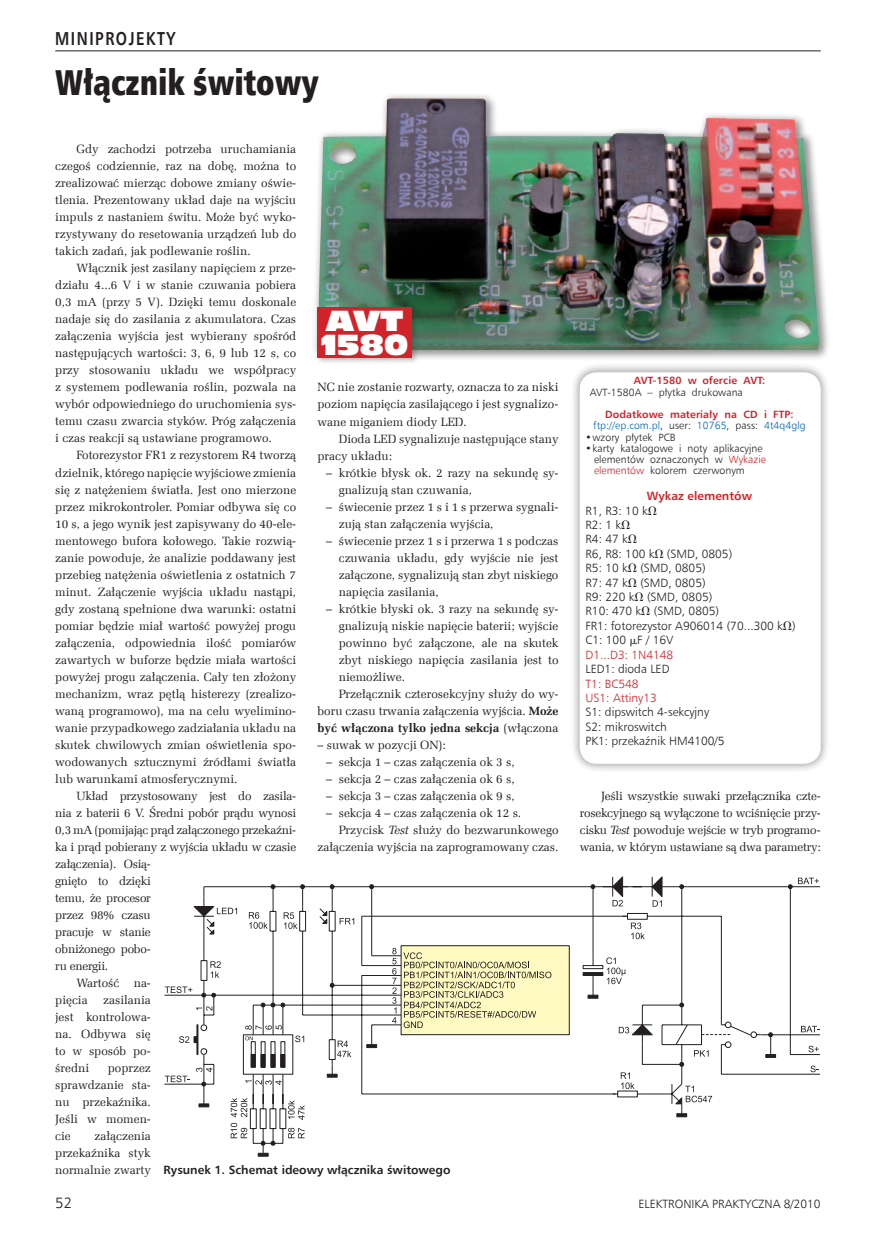
<style>
.page{position:relative;width:893px;height:1234px;background:#fff}
.page>*{position:absolute;margin:0;border:0;box-sizing:border-box;transform-origin:0 0}
.t1{font:36px "Humnst 777 X Blk Cn EU";color:#231f20;scale:.9 1}
.t2{font:27px/24px "Incised 901 Nd EU";letter-spacing:.01em;color:#fff}
.t3{font:700 18.75px "Humnst 777 EU";letter-spacing:.1em;color:#231f20;scale:.8 1}
.t4{font:15px "Humnst 777 Lt EU";color:#231f20}
.t5{font:12px/17px "Zapf Ellipt EU";color:#231f20;text-align:justify}
.t6{font:12px/14.4px "Humnst 777 Lt EU";color:#231f20}
.t7{font:12px "Zapf Ellipt EU";letter-spacing:-.02em;color:#231f20}
.t8{font:700 12px "Humnst 777 EU";color:#231f20}
.t9{font:700 12px "Zapf Ellipt EU";color:#231f20}
.t10{font:12px/14.4px "Humnst 777 Lt EU";color:#d1232a}
.t11{font:700 12px "Humnst 777 EU";color:#d1232a}
.t12{font:10.5px/11.2px "Humnst 777 Lt EU";letter-spacing:.005em;color:#231f20}
.t13{font:700 10.5px "Humnst 777 EU";letter-spacing:.005em;color:#d1232a}
.t14{font:10.5px "Humnst 777 Lt EU";letter-spacing:.005em;color:#0166b3}
.s1{font-weight:700}
.s2{font-weight:400}
.s3{font-style:italic}
.s4{font-family:"Zapf Ellipt EU";font-weight:400}
.s5{color:#231f20}
.s6{color:#d1232a}
.s7{font-family:"Math With Greek"}
</style>
<div class="page">
<hr style="left:55px;top:51px;width:766px;height:1px;background:#231f20">
<div style="left:310px;top:91px;width:519px;height:269px;background:#231f20;opacity:.5"></div>
<img style="left:317px;top:98px;width:502px;height:252px">
<div style="left:569px;top:361px;width:260px;height:411px;background:#231f20;opacity:.35"></div>
<div style="left:580px;top:372px;width:241px;height:391px;background:#fff;border-radius:17px"></div>
<svg style="left:765px;top:1054px;width:11px;height:3px"></svg>
<svg style="left:258px;top:1152px;width:10px;height:4px"></svg>
<hr style="left:164px;top:994px;width:237px;height:1px;background:#231f20">
<hr style="left:721px;top:1073px;width:99px;height:1px;background:#231f20">
<hr style="left:790px;top:1053px;width:30px;height:1px;background:#231f20">
<hr style="left:761px;top:1034px;width:59px;height:1px;background:#231f20">
<hr style="left:672px;top:886px;width:148px;height:1px;background:#231f20">
<hr style="left:164px;top:1083px;width:50px;height:1px;background:#231f20">
<hr style="left:790px;top:886px;width:1px;height:168px;background:#231f20">
<svg style="left:768px;top:1032px;width:5px;height:22px"></svg>
<svg style="left:788px;top:877px;width:31px;height:12px"></svg>
<svg style="left:801px;top:1025px;width:18px;height:7px"></svg>
<svg style="left:808px;top:1045px;width:11px;height:7px"></svg>
<svg style="left:810px;top:1065px;width:9px;height:6px"></svg>
<svg style="left:165px;top:876px;width:596px;height:276px"></svg>
<div style="left:316px;top:306px;width:103px;height:59px;background:#231f20;opacity:.25"></div>
<div style="left:317px;top:307px;width:95px;height:50px;background:#d1232a"></div>
<h3 class="t3" style="left:55px;top:27px;width:152px">Miniprojekty</h3>
<h1 class="t1" style="left:55px;top:59px;width:294px">Włącznik świtowy</h1>
<p class="t5" style="left:55px;top:141px;width:242px;text-indent:21px">Gdy zachodzi potrzeba uruchamiania czegoś codziennie, raz na dobę, można to zrealizować mierząc dobowe zmiany oświe&shy;tlenia. Prezentowany układ daje na wyjściu impuls z nastaniem świtu. Może być wyko&shy;rzystywany do resetowania urządzeń lub do takich zadań, jak podlewanie roślin.</p>
<p class="t5" style="left:55px;top:260px;width:242px;text-indent:21px">Włącznik jest zasilany napięciem z prze&shy;działu 4...6 V i w stanie czuwania pobiera 0,3 mA (przy 5 V). Dzięki temu doskonale nadaje się do zasilania z akumulatora. Czas załączenia wyjścia jest wybierany spośród następujących wartości: 3, 6, 9 lub 12 s, co przy stosowaniu układu we współpracy z systemem podlewania roślin, pozwala na wybór odpowiedniego do uruchomienia sys&shy;temu czasu zwarcia styków. Próg załączenia i czas reakcji są ustawiane programowo.</p>
<p class="t5" style="left:55px;top:447px;width:242px;text-indent:21px">Fotorezystor FR1 z rezystorem R4 tworzą dzielnik, którego napięcie wyjściowe zmienia się z natężeniem światła. Jest ono mierzone przez mikrokontroler. Pomiar odbywa się co 10 s, a jego wynik jest zapisywany do 40-ele&shy;mentowego bufora kołowego. Takie rozwią&shy;zanie powoduje, że analizie poddawany jest przebieg natężenia oświetlenia z ostatnich 7 minut. Załączenie wyjścia układu nastąpi, gdy zostaną spełnione dwa warunki: ostatni pomiar będzie miał wartość powyżej progu załączenia, odpowiednia ilość pomiarów zawartych w buforze będzie miała wartości powyżej progu załączenia. Cały ten złożony mechanizm, wraz pętlą histerezy (zrealizo&shy;waną programowo), ma na celu wyelimino&shy;wanie przypadkowego zadziałania układu na skutek chwilowych zmian oświetlenia spo&shy;wodowanych sztucznymi źródłami światła lub warunkami atmosferycznymi.</p>
<p class="t7" style="left:77px;top:788px;width:221px">Układ przystosowany jest do zasila-</p>
<p class="t7" style="left:55px;top:805px;width:242px">nia z baterii 6 V. Średni pobór prądu wynosi</p>
<p class="t7" style="left:55px;top:822px;width:242px">0,3 mA (pomijając prąd załączonego przekaźni-</p>
<p class="t7" style="left:55px;top:839px;width:242px">ka i prąd pobierany z wyjścia układu w czasie</p>
<p class="t7" style="left:55px;top:856px;width:97px">załączenia). Osią-</p>
<p class="t7" style="left:55px;top:873px;width:97px">gnięto to dzięki</p>
<p class="t7" style="left:55px;top:890px;width:97px">temu, że procesor</p>
<p class="t7" style="left:55px;top:907px;width:97px">przez 98% czasu</p>
<p class="t7" style="left:55px;top:924px;width:97px">pracuje w stanie</p>
<p class="t7" style="left:55px;top:941px;width:97px">obniżonego pobo-</p>
<p class="t7" style="left:55px;top:958px;width:55px">ru energii.</p>
<p class="t5" style="left:77px;top:974px;width:76px">Wartość na-</p>
<p class="t5" style="left:55px;top:991px;width:34px">pięcia</p>
<h2 class="t2" style="left:321px;top:308px;width:89px">AVT<br>1580</h2>
<p class="t5" style="left:317px;top:379px;width:242px">NC nie zostanie rozwarty, oznacza to za niski poziom napięcia zasilającego i jest sygnalizo&shy;wane miganiem diody LED.</p>
<p class="t5" style="left:317px;top:430px;width:242px;text-indent:21px">Dioda LED sygnalizuje następujące stany pracy układu:</p>
<p class="t5" style="left:339px;top:464px;width:221px;text-indent:-13px">– krótkie błysk ok. 2 razy na sekundę sy&shy;gnalizują stan czuwania,</p>
<p class="t5" style="left:339px;top:498px;width:221px;text-indent:-13px">– świecenie przez 1 s i 1 s przerwa sygnali&shy;zują stan załączenia wyjścia,</p>
<p class="t5" style="left:339px;top:532px;width:221px;text-indent:-13px">– świecenie przez 1 s i przerwa 1 s podczas czuwania układu, gdy wyjście nie jest załączone, sygnalizują stan zbyt niskiego napięcia zasilania,</p>
<p class="t5" style="left:326px;top:600px;width:234px">– krótkie błyski ok. 3 razy na sekundę sy-</p>
<p class="t5" style="left:339px;top:617px;width:221px">gnalizują niskie napięcie baterii; wyjście</p>
<p class="t5" style="left:339px;top:634px;width:221px">powinno być załączone, ale na skutek</p>
<p class="t5" style="left:339px;top:651px;width:221px">zbyt niskiego napięcia zasilania jest to</p>
<p class="t5" style="left:339px;top:668px;width:68px">niemożliwe.</p>
<p class="t5" style="left:339px;top:685px;width:221px">Przełącznik czterosekcyjny służy do wy-</p>
<p class="t5" style="left:317px;top:702px;width:242px">boru czasu trwania załączenia wyjścia. <span class="s1">Może</span></p>
<p class="t9" style="left:317px;top:720px;width:242px">być włączona tylko jedna sekcja <span class="s2">(włączona</span></p>
<p class="t5" style="left:317px;top:736px;width:130px">– suwak w pozycji ON):</p>
<p class="t5" style="left:326px;top:753px;width:190px">– sekcja 1 – czas załączenia ok 3 s,</p>
<p class="t5" style="left:326px;top:770px;width:190px">– sekcja 2 – czas załączenia ok 6 s,</p>
<p class="t5" style="left:326px;top:787px;width:190px">– sekcja 3 – czas załączenia ok 9 s,</p>
<p class="t5" style="left:326px;top:804px;width:197px">– sekcja 4 – czas załączenia ok 12 s.</p>
<p class="t5" style="left:339px;top:821px;width:221px">Przycisk <span class="s3">Test</span> służy do bezwarunkowego</p>
<p class="t5" style="left:317px;top:838px;width:242px">załączenia wyjścia na zaprogramowany czas.</p>
<p class="t5" style="left:55px;top:991px;width:97px;text-indent:48px">zasilania jest kontrolowa&shy;na. Odbywa się to w sposób po&shy;średni</p>
<p class="t5" style="left:55px;top:1059px;width:97px;text-indent:53px">poprzez sprawdzanie sta&shy;nu przekaźnika.<br>Jeśli w momen&shy;cie</p>
<p class="t5" style="left:55px;top:1127px;width:97px;text-align:right">załączenia przekaźnika styk</p>
<p class="t8" style="left:55px;top:1162px;width:397px"><span class="s4">normalnie zwarty</span> Rysunek 1. Schemat ideowy włącznika świtowego</p>
<p class="t13" style="left:634px;top:374px;width:133px">AVT-1580 w ofercie AVT:</p>
<p class="t12" style="left:590px;top:386px;width:155px">AVT-1580A – płytka drukowana</p>
<p class="t13" style="left:605px;top:408px;width:190px">Dodatkowe materiały na CD i FTP:</p>
<p class="t14" style="left:593px;top:419px;width:214px">ftp://ep.com.pl<span class="s5">, user:</span> 10765<span class="s5">, pass:</span> 4t4q4glg</p>
<p class="t12" style="left:585px;top:431px;width:92px">•wzory płytek PCB</p>
<p class="t12" style="left:594px;top:442px;width:173px;text-indent:-9px">•karty katalogowe i noty aplikacyjne elementów oznaczonych w <span class="s6">Wykazie elementów</span> kolorem czerwonym</p>
<p class="t11" style="left:647px;top:488px;width:107px">Wykaz elementów</p>
<p class="t6" style="left:585px;top:503px;width:212px">R1, R3: 10 k<span class="s7">V<br></span>R2: 1 k<span class="s7">V<br></span>R4: 47 k<span class="s7">V<br></span>R6, R8: 100 k<span class="s7">V</span> (SMD, 0805)<br>R5: 10 k<span class="s7">V</span> (SMD, 0805)<br>R7: 47 k<span class="s7">V</span> (SMD, 0805)<br>R9: 220 k<span class="s7">V</span> (SMD, 0805)<br>R10: 470 k<span class="s7">V</span> (SMD, 0805)<br>FR1: fotorezystor A906014 (70...300 k<span class="s7">V</span>)<br>C1: 100 <span class="s7">m</span>F / 16V<br><span class="s6">D1...D3: 1N4148</span></p>
<p class="t6" style="left:585px;top:661px;width:86px">LED1: dioda LED</p>
<p class="t10" style="left:585px;top:675px;width:73px">T1: BC548<br>US1: Attiny13</p>
<p class="t6" style="left:585px;top:704px;width:141px">S1: dipswitch 4-sekcyjny<br>S2: mikroswitch<br>PK1: przekaźnik HM4100/5</p>
<p class="t5" style="left:580px;top:787px;width:242px;text-indent:21px">Jeśli wszystkie suwaki przełącznika czte&shy;rosekcyjnego są wyłączone to wciśnięcie przy&shy;cisku <span class="s3">Test</span> powoduje wejście w tryb programo&shy;wania, w którym ustawiane są dwa parametry:</p>
<p class="t4" style="left:55px;top:1193px;width:18px">52</p>
<p class="t6" style="left:638px;top:1196px;width:184px">ELEKTRONIKA PRAKTYCZNA 8/2010</p>
</div>
